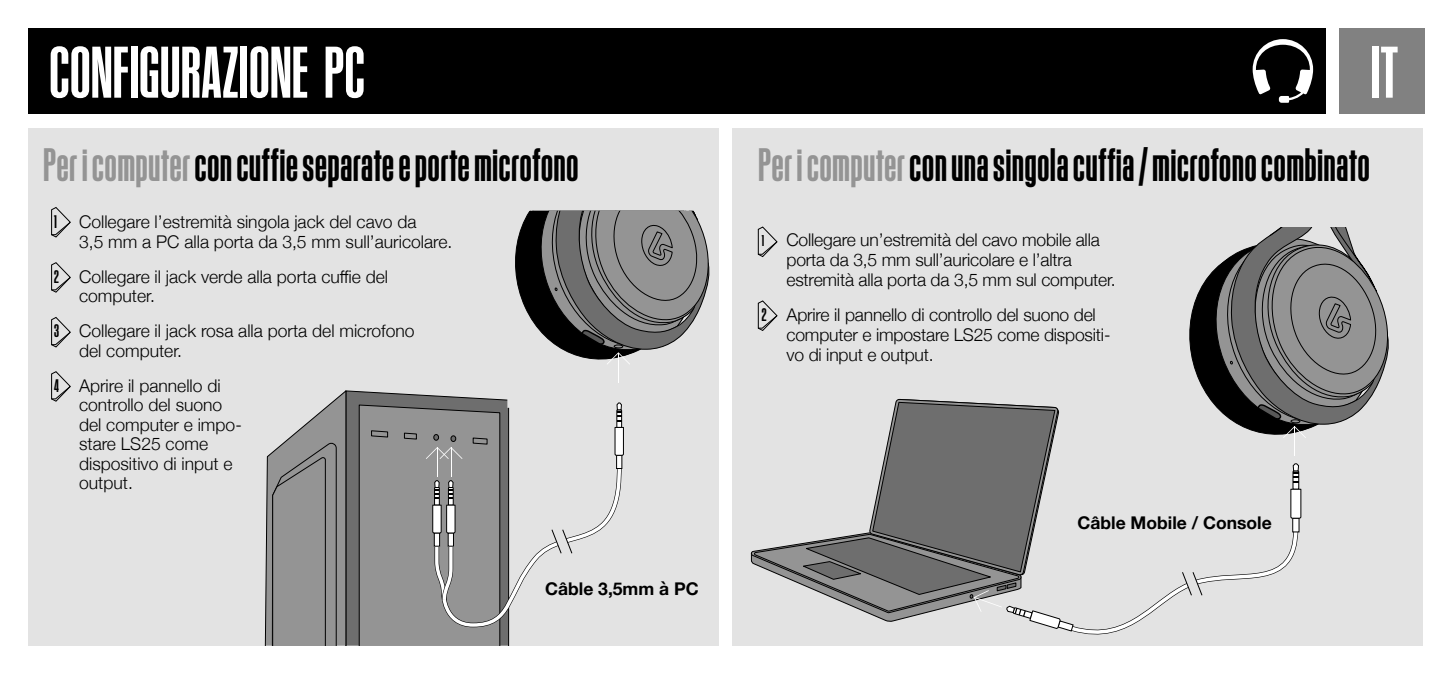
<style>
.page{position:relative;width:1453px;height:674px;background:#fff}
.page>*{position:absolute;margin:0;border:0;box-sizing:border-box;transform-origin:0 0}
.t1{font:500 70px "Kommissar X Cond";letter-spacing:.015em;color:#fff}
.t2{font:500 45px "Kommissar X Cond";letter-spacing:.02em;color:#000}
.t3{font:300 17.5px/19.5px "Helvetica Neue";color:#000}
.t4{font:700 17.5px "Helvetica Neue";color:#000}
.t5{font:500 17.5px "Kommissar X Cond";color:#000}
.t6{font:500 15px "Kommissar X Cond";color:#000}
.s1{color:#949494}
.s2{font-family:"Kommissar X Cond";font-weight:500}
</style>
<div class="page">
<div style="left:28px;top:128px;width:691px;height:517px;background:#e3e3e3"></div>
<div style="left:732px;top:128px;width:691px;height:517px;background:#e3e3e3"></div>
<svg style="left:346px;top:390px;width:160px;height:255px;background:#777"></svg>
<svg style="left:264px;top:390px;width:82px;height:255px;background:#979797"></svg>
<svg style="left:515px;top:211px;width:195px;height:153px"></svg>
<hr style="left:618px;top:352px;width:1px;height:30px;background:#fff">
<svg style="left:359px;top:402px;width:265px;height:243px"></svg>
<div style="left:28px;top:28px;width:1297px;height:85px;background:#000"></div>
<div style="left:1339px;top:28px;width:85px;height:85px;background:#818181"></div>
<svg style="left:1252px;top:39px;width:61px;height:64px"></svg>
<svg style="left:51px;top:371px;width:20px;height:30px"></svg>
<svg style="left:750px;top:226px;width:639px;height:409px"></svg>
<svg style="left:51px;top:207px;width:20px;height:30px"></svg>
<svg style="left:51px;top:262px;width:20px;height:31px"></svg>
<svg style="left:51px;top:317px;width:20px;height:30px"></svg>
<h1 class="t1" style="left:50px;top:27px;width:316px">CONFIGURAZIONE PC</h1>
<h1 class="t1" style="left:1371px;top:27px;width:28px">IT</h1>
<h2 class="t2" style="left:44px;top:135px;width:536px"><span class="s1">Per i computer</span> con cuffie separate e porte microfono</h2>
<p class="t5" style="left:54px;top:210px;width:4px">1</p>
<p class="t3" style="left:79px;top:211px;width:375px">Collegare l’estremità singola jack del cavo da<br>3,5 mm a PC alla porta da 3,5 mm sull’auricolare.</p>
<p class="t3" style="left:79px;top:265px;width:310px;text-indent:-25px"><span class="s2">2</span> Collegare il jack verde alla porta cuffie del computer.</p>
<p class="t3" style="left:79px;top:320px;width:337px;text-indent:-25px"><span class="s2">3</span> Collegare il jack rosa alla porta del microfono del computer.</p>
<p class="t3" style="left:79px;top:374px;width:164px;text-indent:-25px"><span class="s2">4</span> Aprire il pannello di controllo del suono del computer e impo&shy;stare LS25 come dispositivo di input e output.</p>
<p class="t4" style="left:545px;top:574px;width:155px">Câble 3,5mm à PC</p>
<h2 class="t2" style="left:758px;top:135px;width:613px"><span class="s1">Per i computer</span> con una singola cuffia / microfono combinato</h2>
<p class="t6" style="left:762px;top:231px;width:4px">1</p>
<p class="t3" style="left:786px;top:229px;width:331px">Collegare un’estremità del cavo mobile alla porta da 3,5 mm sull’auricolare e l’altra estremità alla porta da 3,5 mm sul computer.</p>
<p class="t3" style="left:786px;top:304px;width:325px;text-indent:-25px"><span class="s2">2</span> Aprire il pannello di controllo del suono del computer e impostare LS25 come dispositi&shy;vo di input e output.</p>
<p class="t4" style="left:1077px;top:508px;width:196px">Câble Mobile / Console</p>
</div>
